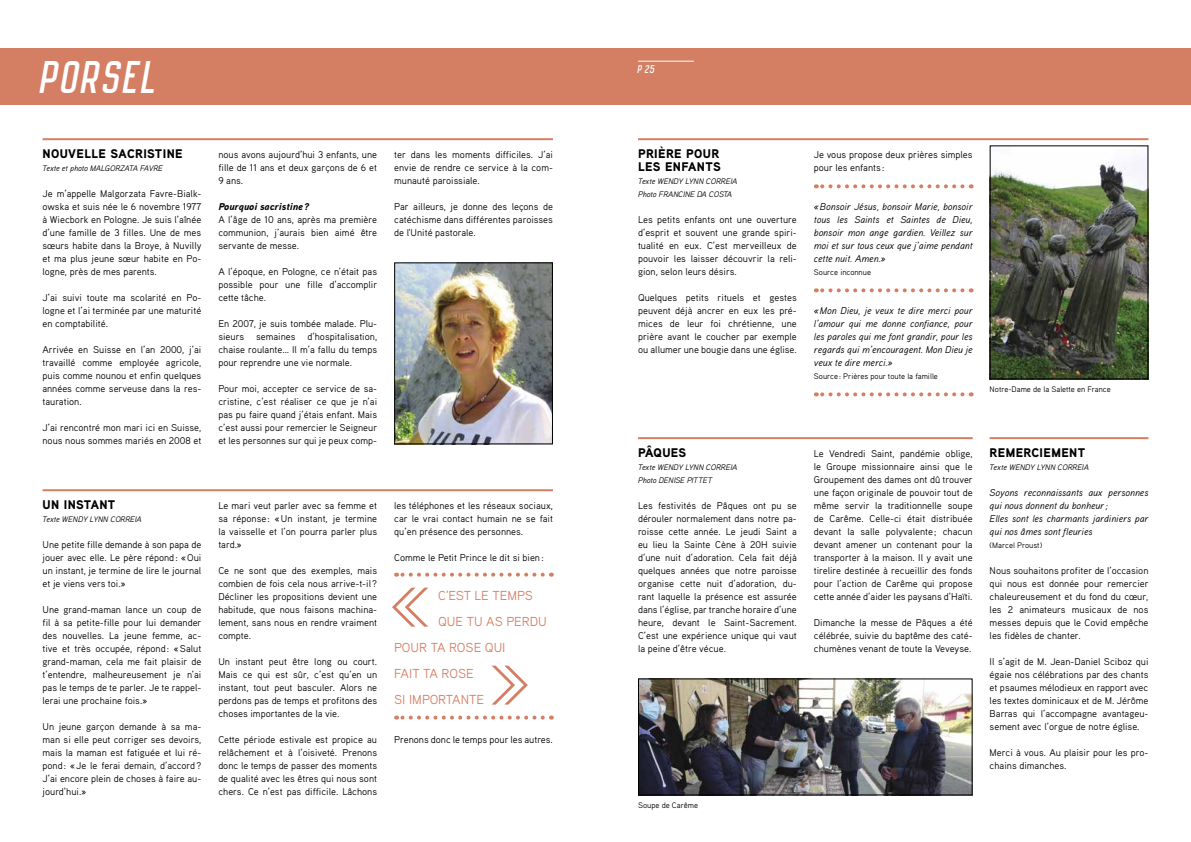
<style>
.page{position:relative;width:1191px;height:842px;background:#fff}
.page>*{position:absolute;margin:0;border:0;box-sizing:border-box;transform-origin:0 0}
.t1{font:italic 40px "Octanis Sans";letter-spacing:.05em;color:#fff}
.t2{font:13px "Aaux Pro";color:#d47e64}
.t3{font:900 12.5px/13px "Aaux Pro";letter-spacing:.03em;color:#000}
.t4{font:9.8px/13px "Aaux Pro";color:#000;text-align:justify}
.t5{font:italic 9.8px/13px "Aaux Pro";color:#000;text-align:justify}
.t6{font:italic 900 9.8px "Aaux Pro";color:#000}
.t7{font:italic 9.8px "Octanis Sans";color:#fff}
.t8{font:italic 8px/13px "Aaux Pro";color:#000}
.t9{font:8px "Aaux Pro";color:#000}
</style>
<div class="page">
<div style="left:0;top:48px;width:1191px;height:57px;background:#d47e64"></div>
<hr style="left:638px;top:61px;width:56px;height:1px;background:#fff">
<hr style="left:43px;top:138px;width:510px;height:2px;background:#d47e64">
<hr style="left:638px;top:138px;width:510px;height:2px;background:#d47e64">
<img style="left:991px;top:160px;width:155px;height:217px">
<div style="left:989px;top:145px;width:159px;height:234px;border:1px solid #000"></div>
<hr style="left:43px;top:489px;width:510px;height:2px;background:#d47e64">
<hr style="left:638px;top:437px;width:334px;height:2px;background:#d47e64">
<svg style="left:491px;top:666px;width:37px;height:39px"></svg>
<svg style="left:392px;top:588px;width:36px;height:39px"></svg>
<svg style="left:396px;top:573px;width:147px;height:4px"></svg>
<svg style="left:396px;top:716px;width:147px;height:4px"></svg>
<img style="left:396px;top:264px;width:155px;height:178px">
<div style="left:394px;top:262px;width:159px;height:182px;border:1px solid #000"></div>
<svg style="left:816px;top:184px;width:146px;height:4px"></svg>
<svg style="left:816px;top:288px;width:146px;height:4px"></svg>
<svg style="left:816px;top:392px;width:146px;height:4px"></svg>
<img style="left:640px;top:680px;width:330px;height:113px">
<div style="left:638px;top:678px;width:334px;height:117px;border:1px solid #000"></div>
<hr style="left:989px;top:437px;width:159px;height:2px;background:#d47e64">
<h1 class="t1" style="left:43px;top:59px;width:118px">PORSEL</h1>
<p class="t7" style="left:638px;top:64px;width:19px">P 25</p>
<p class="t3" style="left:43px;top:147px;width:142px">NOUVELLE SACRISTINE</p>
<p class="t8" style="left:43px;top:162px;width:122px">Texte et photo MALGORZATA FAVRE</p>
<p class="t4" style="left:43px;top:187px;width:160px">Je m’appelle Malgorzata Favre-Bialk&shy;owska et suis née le 6 novembre 1977 à Wiecbork en Pologne. Je suis l’aînée d’une famille de 3 filles. Une de mes sœurs habite dans la Broye, à Nuvilly et ma plus jeune sœur habite en Po&shy;logne, près de mes parents.</p>
<p class="t4" style="left:43px;top:291px;width:160px">J’ai suivi toute ma scolarité en Po&shy;logne et l’ai terminée par une maturité en comptabilité.</p>
<p class="t4" style="left:43px;top:343px;width:160px">Arrivée en Suisse en l’an 2000, j’ai travaillé comme employée agricole, puis comme nounou et enfin quelques années comme serveuse dans la res&shy;tauration.</p>
<p class="t4" style="left:43px;top:421px;width:160px">J’ai rencontré mon mari ici en Suisse, nous nous sommes mariés en 2008 et</p>
<p class="t4" style="left:218px;top:148px;width:160px">nous avons aujourd’hui 3 enfants, une fille de 11 ans et deux garçons de 6 et 9 ans.</p>
<p class="t6" style="left:218px;top:201px;width:92px">Pourquoi sacristine?</p>
<p class="t4" style="left:218px;top:213px;width:160px">A l’âge de 10 ans, après ma première communion, j’aurais bien aimé être servante de messe.</p>
<p class="t4" style="left:218px;top:265px;width:160px">A l’époque, en Pologne, ce n’était pas possible pour une fille d’accomplir cette tâche.</p>
<p class="t4" style="left:218px;top:317px;width:160px">En 2007, je suis tombée malade. Plu&shy;sieurs semaines d’hospitalisation, chaise roulante… Il m’a fallu du temps pour reprendre une vie normale.</p>
<p class="t4" style="left:218px;top:382px;width:160px">Pour moi, accepter ce service de sa&shy;cristine, c’est réaliser ce que je n’ai pas pu faire quand j’étais enfant. Mais c’est aussi pour remercier le Seigneur et les personnes sur qui je peux comp-</p>
<p class="t4" style="left:394px;top:148px;width:160px">ter dans les moments difficiles. J’ai envie de rendre ce service à la com&shy;munauté paroissiale.</p>
<p class="t4" style="left:394px;top:200px;width:160px">Par ailleurs, je donne des leçons de catéchisme dans différentes paroisses de l'Unité pastorale.</p>
<p class="t3" style="left:43px;top:498px;width:74px">UN INSTANT</p>
<p class="t8" style="left:43px;top:513px;width:101px">Texte WENDY LYNN CORREIA</p>
<p class="t4" style="left:43px;top:538px;width:160px">Une petite fille demande à son papa de jouer avec elle. Le père répond: «Oui un instant, je termine de lire le journal et je viens vers toi.»</p>
<p class="t4" style="left:43px;top:603px;width:160px">Une grand-maman lance un coup de fil à sa petite-fille pour lui demander des nouvelles. La jeune femme, ac&shy;tive et très occupée, répond: «Salut grand-maman, cela me fait plaisir de t’entendre, malheureusement je n’ai pas le temps de te parler. Je te rappel&shy;lerai une prochaine fois.»</p>
<p class="t4" style="left:43px;top:720px;width:160px">Un jeune garçon demande à sa ma&shy;man si elle peut corriger ses devoirs, mais la maman est fatiguée et lui ré&shy;pond: «Je le ferai demain, d’accord?<br>J’ai encore plein de choses à faire au&shy;jourd’hui.»</p>
<p class="t4" style="left:218px;top:499px;width:160px">Le mari veut parler avec sa femme et sa réponse: «Un instant, je termine la vaisselle et l’on pourra parler plus tard.»</p>
<p class="t4" style="left:218px;top:564px;width:160px">Ce ne sont que des exemples, mais combien de fois cela nous arrive-t-il ?<br>Décliner les propositions devient une habitude, que nous faisons machina&shy;lement, sans nous en rendre vraiment compte.</p>
<p class="t4" style="left:218px;top:655px;width:160px">Un instant peut être long ou court.<br>Mais ce qui est sûr, c’est qu’en un instant, tout peut basculer. Alors ne perdons pas de temps et profitons des choses importantes de la vie.</p>
<p class="t4" style="left:218px;top:733px;width:160px">Cette période estivale est propice au relâchement et à l’oisiveté. Prenons donc le temps de passer des moments de qualité avec les êtres qui nous sont chers. Ce n’est pas difficile. Lâchons</p>
<p class="t4" style="left:394px;top:499px;width:160px">les téléphones et les réseaux sociaux, car le vrai contact humain ne se fait qu’en présence des personnes.</p>
<p class="t4" style="left:394px;top:551px;width:151px">Comme le Petit Prince le dit si bien:</p>
<h2 class="t2" style="left:438px;top:588px;width:96px">C'EST LE TEMPS</h2>
<h2 class="t2" style="left:438px;top:614px;width:110px">QUE TU AS PERDU</h2>
<h2 class="t2" style="left:394px;top:640px;width:113px">POUR TA ROSE QUI</h2>
<h2 class="t2" style="left:394px;top:666px;width:81px">FAIT TA ROSE</h2>
<h2 class="t2" style="left:394px;top:692px;width:92px">SI IMPORTANTE</h2>
<p class="t4" style="left:394px;top:733px;width:160px">Prenons donc le temps pour les autres.</p>
<p class="t3" style="left:638px;top:147px;width:84px">PRIÈRE POUR<br>LES ENFANTS</p>
<p class="t8" style="left:638px;top:175px;width:101px">Texte WENDY LYNN CORREIA<br>Photo FRANCINE DA COSTA</p>
<p class="t4" style="left:638px;top:213px;width:160px">Les petits enfants ont une ouverture d’esprit et souvent une grande spiri&shy;tualité en eux. C’est merveilleux de pouvoir les laisser découvrir la reli&shy;gion, selon leurs désirs.</p>
<p class="t4" style="left:638px;top:291px;width:160px">Quelques petits rituels et gestes peuvent déjà ancrer en eux les pré&shy;mices de leur foi chrétienne, une prière avant le coucher par exemple ou allumer une bougie dans une église.</p>
<p class="t4" style="left:814px;top:148px;width:160px">Je vous propose deux prières simples pour les enfants :</p>
<p class="t5" style="left:814px;top:200px;width:160px">«Bonsoir Jésus, bonsoir Marie, bonsoir tous les Saints et Saintes de Dieu, bonsoir mon ange gardien. Veillez sur moi et sur tous ceux que j’aime pendant cette nuit. Amen.»</p>
<p class="t9" style="left:814px;top:268px;width:59px">Source inconnue</p>
<p class="t5" style="left:814px;top:304px;width:160px">«Mon Dieu, je veux te dire merci pour l’amour qui me donne confiance, pour les paroles qui me font grandir, pour les regards qui m’encouragent. Mon Dieu je veux te dire merci.»</p>
<p class="t9" style="left:814px;top:372px;width:126px">Source: Prières pour toute la famille</p>
<p class="t9" style="left:989px;top:385px;width:123px">Notre-Dame de la Salette en France</p>
<p class="t3" style="left:638px;top:446px;width:50px">PÂQUES</p>
<p class="t8" style="left:638px;top:461px;width:101px">Texte WENDY LYNN CORREIA<br>Photo DENISE PITTET</p>
<p class="t4" style="left:638px;top:499px;width:160px">Les festivités de Pâques ont pu se dérouler normalement dans notre pa&shy;roisse cette année. Le jeudi Saint a eu lieu la Sainte Cène à 20H suivie d’une nuit d’adoration. Cela fait déjà quelques années que notre paroisse organise cette nuit d’adoration, du&shy;rant laquelle la présence est assurée dans l’église, par tranche horaire d’une heure, devant le Saint-Sacrement.<br>C’est une expérience unique qui vaut la peine d’être vécue.</p>
<p class="t9" style="left:638px;top:801px;width:62px">Soupe de Carême</p>
<p class="t4" style="left:814px;top:447px;width:160px">Le Vendredi Saint, pandémie oblige, le Groupe missionnaire ainsi que le Groupement des dames ont dû trouver une façon originale de pouvoir tout de même servir la traditionnelle soupe de Carême. Celle-ci était distribuée devant la salle polyvalente ; chacun devant amener un contenant pour la transporter à la maison. Il y avait une tirelire destinée à recueillir des fonds pour l’action de Carême qui propose cette année d’aider les paysans d’Haïti.</p>
<p class="t4" style="left:814px;top:616px;width:160px">Dimanche la messe de Pâques a été célébrée, suivie du baptême des caté&shy;chumènes venant de toute la Veveyse.</p>
<p class="t3" style="left:989px;top:446px;width:97px">REMERCIEMENT</p>
<p class="t8" style="left:989px;top:461px;width:101px">Texte WENDY LYNN CORREIA</p>
<p class="t5" style="left:989px;top:486px;width:160px;text-align:left">Soyons reconnaissants aux personnes qui nous donnent du bonheur ;<br>Elles sont les charmants jardiniers par qui nos âmes sont fleuries</p>
<p class="t9" style="left:989px;top:541px;width:54px">(Marcel Proust)</p>
<p class="t4" style="left:989px;top:564px;width:160px">Nous souhaitons profiter de l’occasion qui nous est donnée pour remercier chaleureusement et du fond du cœur, les 2 animateurs musicaux de nos messes depuis que le Covid empêche les fidèles de chanter.</p>
<p class="t4" style="left:989px;top:655px;width:160px">Il s’agit de M. Jean-Daniel Sciboz qui égaie nos célébrations par des chants et psaumes mélodieux en rapport avec les textes dominicaux et de M. Jérôme Barras qui l’accompagne avantageu&shy;sement avec l’orgue de notre église.</p>
<p class="t4" style="left:989px;top:746px;width:160px">Merci à vous. Au plaisir pour les pro&shy;chains dimanches.</p>
</div>
